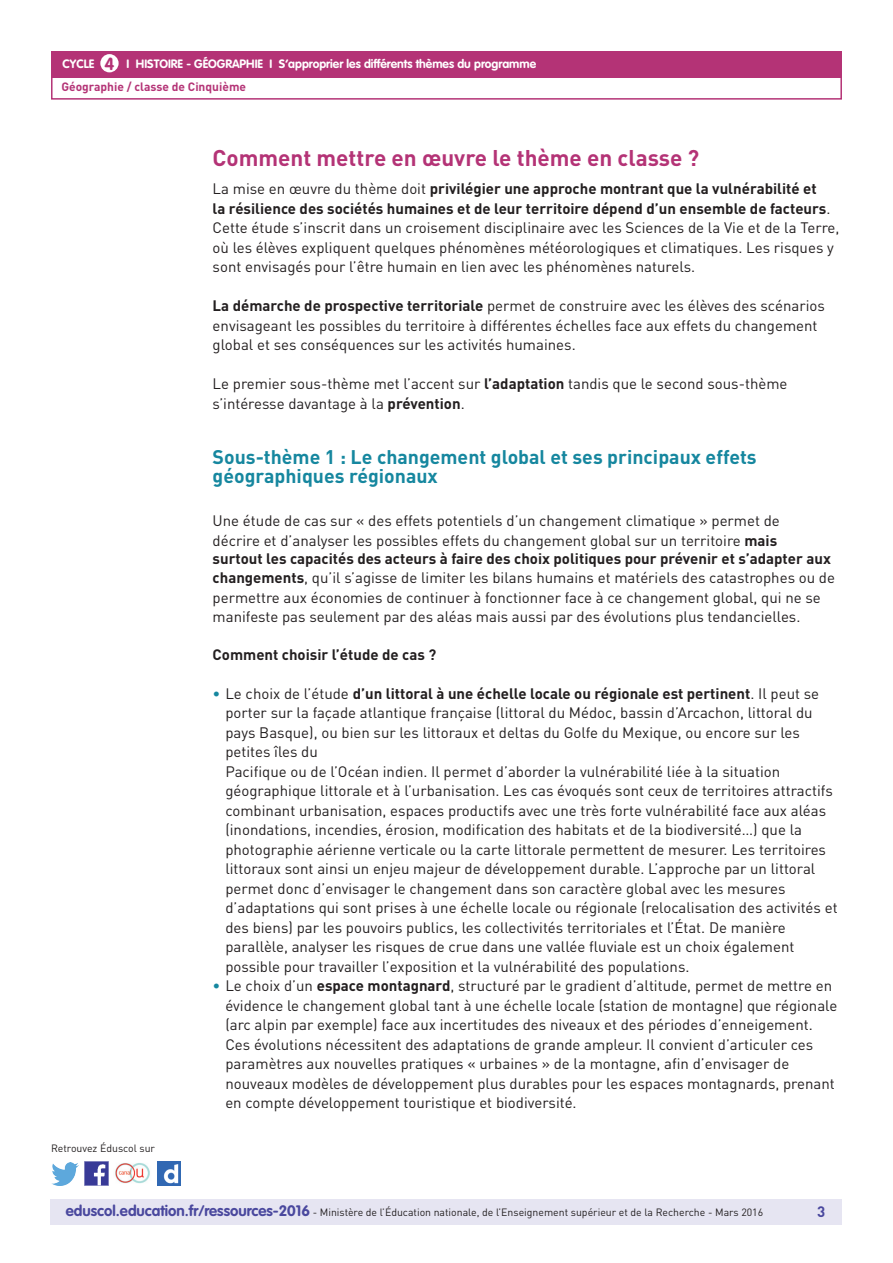
<style>
.page{position:relative;width:893px;height:1263px;background:#fff}
.page>*{position:absolute;margin:0;border:0;box-sizing:border-box;transform-origin:0 0}
.t1{font:700 22.5px "DIN Pro";color:#b43376}
.t2{font:700 19.5px/19.5px "DIN Pro";color:#16879f}
.t3{font:15px/19.5px "DIN Pro";color:#231f20}
.t4{font:700 15px "DIN Pro";color:#231f20}
.t5{font:700 15px "DIN Pro";color:#4a489e}
.t6{font:700 12px "VAG Rounded Std";color:#fff}
.t7{font:700 12px "DIN Pro";color:#b43376}
.t8{font:10.5px "DIN Pro";color:#231f20}
.s1{font-size:17.25px;color:#b43376}
.s2{font-weight:700}
.s3{color:#16879f}
.s4{font-family:"VAG Rounded Std";font-weight:700;font-size:15px;color:#4a489e}
</style>
<div class="page">
<div style="left:50px;top:1199px;width:791px;height:26px;background:#e6e5f2"></div>
<div style="left:51px;top:51px;width:791px;height:27px;background:#b43376"></div>
<div style="left:100px;top:54px;width:19px;height:18px;background:#fff;border-radius:50%"></div>
<div style="left:51px;top:75px;width:791px;height:25px;border:2px solid #b43376"></div>
<img style="left:85px;top:1162px;width:23px;height:23px">
<img style="left:51px;top:1163px;width:28px;height:22px">
<img style="left:158px;top:1162px;width:22px;height:23px">
<img style="left:115px;top:1163px;width:35px;height:21px">
<p class="t6" style="left:63px;top:57px;width:475px">CYCLE <span class="s1">4</span> I Histoire - Géographie I S’approprier les différents thèmes du programme</p>
<p class="t7" style="left:61px;top:79px;width:186px">Géographie / classe de Cinquième</p>
<p class="t8" style="left:51px;top:1141px;width:106px">Retrouvez Éduscol sur</p>
<h1 class="t1" style="left:213px;top:143px;width:488px">Comment mettre en œuvre le thème en classe ?</h1>
<p class="t3" style="left:213px;top:179px;width:628px">La mise en œuvre du thème doit <span class="s2">privilégier une approche montrant que la vulnérabilité et<br>la résilience des sociétés humaines et de leur territoire dépend d’un ensemble de facteurs</span>.<br>Cette étude s’inscrit dans un croisement disciplinaire avec les Sciences de la Vie et de la Terre, où les élèves expliquent quelques phénomènes météorologiques et climatiques. Les risques y sont envisagés pour l’être humain en lien avec les phénomènes naturels.</p>
<p class="t3" style="left:213px;top:296px;width:614px"><span class="s2">La démarche de prospective territoriale</span> permet de construire avec les élèves des scénarios envisageant les possibles du territoire à différentes échelles face aux effets du changement global et ses conséquences sur les activités humaines.</p>
<p class="t3" style="left:213px;top:374px;width:576px">Le premier sous-thème met l’accent sur <span class="s2">l’adaptation</span> tandis que le second sous-thème s’intéresse davantage à la <span class="s2">prévention</span>.</p>
<h2 class="t2" style="left:213px;top:446px;width:546px">Sous-thème 1 : Le changement global et ses principaux effets géographiques régionaux</h2>
<p class="t3" style="left:213px;top:511px;width:569px">Une étude de cas sur « des effets potentiels d’un changement climatique » permet de décrire et d’analyser les possibles effets du changement global sur un territoire <span class="s2">mais</span></p>
<p class="t3" style="left:213px;top:548px;width:624px"><span class="s2">surtout les capacités des acteurs à faire des choix politiques pour prévenir et s’adapter aux changements</span>, qu’il s’agisse de limiter les bilans humains et matériels des catastrophes ou de permettre aux économies de continuer à fonctionner face à ce changement global, qui ne se manifeste pas seulement par des aléas mais aussi par des évolutions plus tendancielles.</p>
<p class="t4" style="left:213px;top:644px;width:225px">Comment choisir l’étude de cas ?</p>
<p class="t3" style="left:225px;top:683px;width:614px;text-indent:-13px"><span class="s3">•</span> Le choix de l’étude <span class="s2">d’un littoral à une échelle locale ou régionale est pertinent</span>. Il peut se porter sur la façade atlantique française (littoral du Médoc, bassin d’Arcachon, littoral du pays Basque), ou bien sur les littoraux et deltas du Golfe du Mexique, ou encore sur les petites îles du<br>Pacifique ou de l’Océan indien. Il permet d’aborder la vulnérabilité liée à la situation géographique littorale et à l’urbanisation. Les cas évoqués sont ceux de territoires attractifs combinant urbanisation, espaces productifs avec une très forte vulnérabilité face aux aléas (inondations, incendies, érosion, modification des habitats et de la biodiversité…) que la photographie aérienne verticale ou la carte littorale permettent de mesurer. Les territoires littoraux sont ainsi un enjeu majeur de développement durable. L’approche par un littoral permet donc d’envisager le changement dans son caractère global avec les mesures d’adaptations qui sont prises à une échelle locale ou régionale (relocalisation des activités et des biens) par les pouvoirs publics, les collectivités territoriales et l’État. De manière parallèle, analyser les risques de crue dans une vallée fluviale est un choix également possible pour travailler l’exposition et la vulnérabilité des populations.</p>
<p class="t3" style="left:225px;top:976px;width:613px;text-indent:-13px"><span class="s3">•</span> Le choix d’un <span class="s2">espace montagnard</span>, structuré par le gradient d’altitude, permet de mettre en évidence le changement global tant à une échelle locale (station de montagne) que régionale (arc alpin par exemple) face aux incertitudes des niveaux et des périodes d’enneigement.<br>Ces évolutions nécessitent des adaptations de grande ampleur. Il convient d’articuler ces paramètres aux nouvelles pratiques « urbaines » de la montagne, afin d’envisager de nouveaux modèles de développement plus durables pour les espaces montagnards, prenant en compte développement touristique et biodiversité.</p>
<p class="t8" style="left:66px;top:1205px;width:699px"><span class="s4">eduscol.education.fr/ressources-2016</span> - Ministère de l’Éducation nationale, de l’Enseignement supérieur et de la Recherche - Mars 2016</p>
<p class="t5" style="left:817px;top:1201px;width:10px">3</p>
</div>
